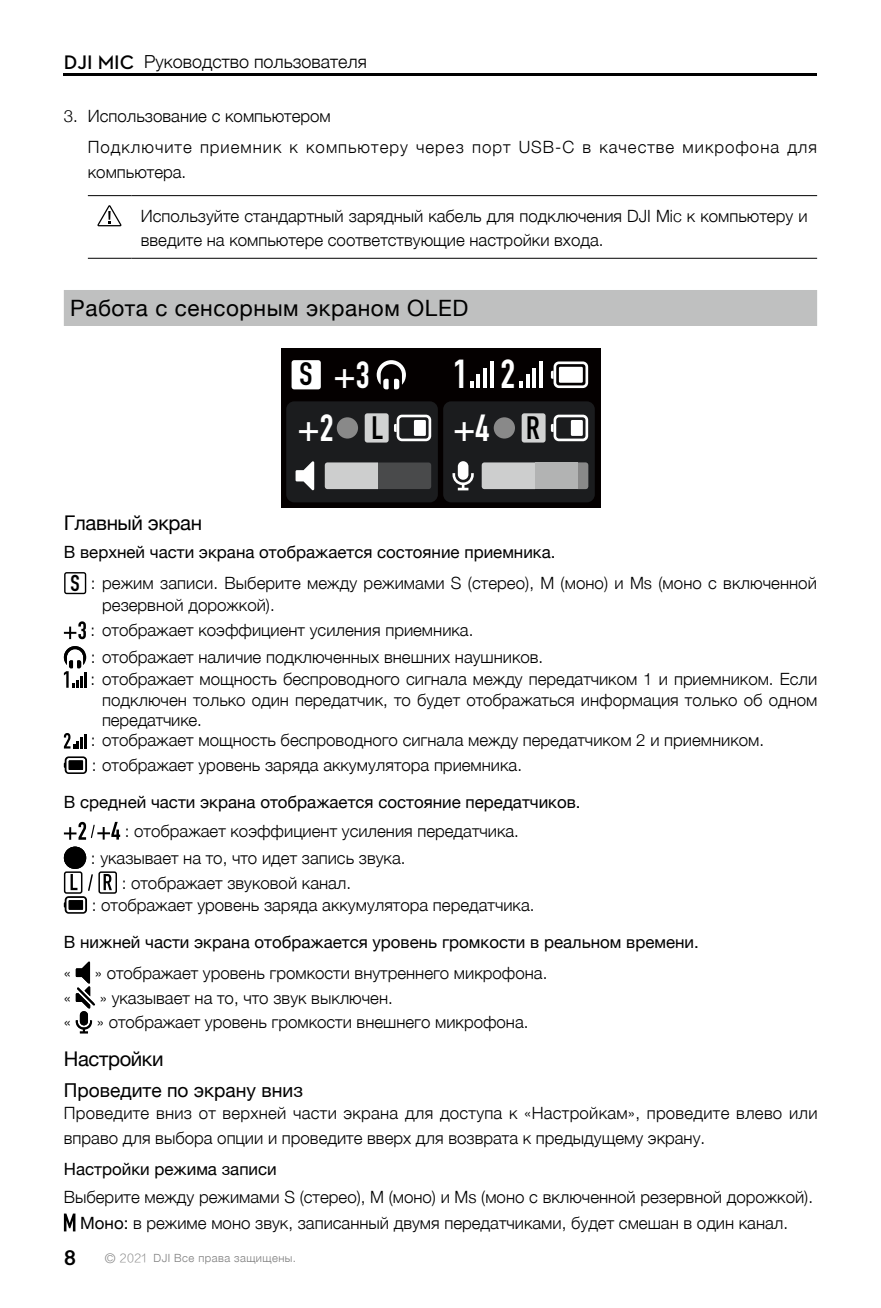
<style>
.page{position:relative;width:881px;height:1308px;background:#fff}
.page>*{position:absolute;margin:0;border:0;box-sizing:border-box;transform-origin:0 0}
.t1{font:700 39.82px "DIN Condensed";color:#fff}
.t2{font:700 37.12px "DIN Condensed";color:#fff}
.t3{font:700 31.95px "DIN Condensed";color:#000}
.t4{font:22.5px "Helvetica Neue";letter-spacing:.025em;color:#000}
.t5{font:20.25px "Helvetica Neue";letter-spacing:-.02em;color:#000}
.t6{font:19.12px "Helvetica Neue";color:#000}
.t7{font:300 18px "Helvetica Neue";color:#000}
.t8{font:700 18px "Gujarati Sangam MN";color:#000}
.t9{font:300 16.88px/25.2px "Helvetica Neue";color:#000}
.t10{font:16.88px "Helvetica Neue";color:#000}
.t11{font:300 16.88px/31.1px "Helvetica Neue";letter-spacing:.06em;color:#000}
.t12{font:300 11.25px "Helvetica Neue";letter-spacing:.04em;color:#7d7d7d}
.s1{font-family:"Dji";font-weight:600;font-size:20.03px}
.s2{font-size:31.95px;color:#000}
.s3{font-weight:400}
.s4{font-family:"DIN Condensed";font-weight:700;font-size:22.5px}
.s5{font-size:13.5px;color:#898989}
.s6{font-family:"FZLTXHJW GB1 0";font-weight:400;color:#898989}
</style>
<div class="page">
<hr style="left:64px;top:74px;width:752px;height:2px;background:#000">
<svg style="left:64px;top:572px;width:22px;height:22px"></svg>
<svg style="left:64px;top:621px;width:22px;height:18px"></svg>
<svg style="left:64px;top:646px;width:22px;height:41px"></svg>
<svg style="left:64px;top:733px;width:22px;height:15px"></svg>
<div style="left:65px;top:756px;width:22px;height:18px;border:2px solid #000;border-radius:3px"></div>
<svg style="left:64px;top:757px;width:22px;height:15px"></svg>
<svg style="left:64px;top:822px;width:56px;height:17px"></svg>
<div style="left:98px;top:871px;width:19px;height:22px;border:1px solid #000;border-radius:2px"></div>
<div style="left:65px;top:896px;width:22px;height:17px;border:2px solid #000;border-radius:3px"></div>
<svg style="left:64px;top:846px;width:52px;height:65px"></svg>
<svg style="left:76px;top:961px;width:19px;height:72px"></svg>
<svg style="left:64px;top:1213px;width:11px;height:18px"></svg>
<div style="left:281px;top:348px;width:319px;height:160px;background:#040000"></div>
<svg style="left:286px;top:401px;width:151px;height:101px;background:#464748"></svg>
<svg style="left:443px;top:401px;width:151px;height:101px;background:#4f5051"></svg>
<hr style="left:476px;top:375px;width:4px;height:13px;background:#fff">
<hr style="left:483px;top:368px;width:4px;height:20px;background:#fff">
<svg style="left:470px;top:381px;width:3px;height:7px"></svg>
<svg style="left:490px;top:361px;width:3px;height:27px"></svg>
<svg style="left:526px;top:375px;width:3px;height:13px"></svg>
<hr style="left:532px;top:368px;width:4px;height:20px;background:#fff">
<svg style="left:519px;top:381px;width:3px;height:7px"></svg>
<svg style="left:539px;top:361px;width:3px;height:27px"></svg>
<svg style="left:291px;top:360px;width:30px;height:29px"></svg>
<svg style="left:550px;top:361px;width:38px;height:27px"></svg>
<svg style="left:376px;top:360px;width:30px;height:29px"></svg>
<div style="left:64px;top:290px;width:752px;height:36px;background:#bfc0c0"></div>
<hr style="left:88px;top:195px;width:43px;height:1px;background:#000">
<hr style="left:131px;top:195px;width:685px;height:1px;background:#000">
<hr style="left:88px;top:258px;width:43px;height:1px;background:#000">
<hr style="left:131px;top:258px;width:685px;height:1px;background:#000">
<svg style="left:97px;top:205px;width:24px;height:21px"></svg>
<p class="t7" style="left:64px;top:47px;width:304px"><span class="s1">DJI MIC</span> Руководство пользователя</p>
<p class="t11" style="left:88px;top:99px;width:730px;text-indent:-24px">3. Использование с компьютером<br>Подключите приемник к компьютеру через порт USB-C в качестве микрофона для</p>
<p class="t9" style="left:88px;top:158px;width:100px">компьютера.</p>
<p class="t9" style="left:141px;top:202px;width:668px">Используйте стандартный зарядный кабель для подключения DJI Mic к компьютеру и введите на компьютере соответствующие настройки входа.</p>
<h3 class="t4" style="left:70px;top:292px;width:399px">Работа с сенсорным экраном OLED</h3>
<h2 class="t2" style="left:299px;top:350px;width:72px"><span class="s2">S</span> +3</h2>
<h1 class="t1" style="left:453px;top:347px;width:63px">1 2</h1>
<h2 class="t2" style="left:297px;top:403px;width:38px">+2</h2>
<h3 class="t3" style="left:371px;top:406px;width:13px">L</h3>
<h2 class="t2" style="left:453px;top:403px;width:88px">+4 <span class="s2">R</span></h2>
<p class="t5" style="left:64px;top:508px;width:140px">Главный экран</p>
<p class="t9" style="left:70px;top:536px;width:747px;line-height:30.6px;text-indent:-6px"><span class="s3">В верхней части экрана отображается состояние приемника.<br></span><span class="s4">S</span> : режим записи. Выберите между режимами S (стерео), M (моно) и Ms (моно с включенной</p>
<p class="t9" style="left:91px;top:591px;width:384px;text-indent:12px">резервной дорожкой).<br>: отображает коэффициент усиления приемника.</p>
<p class="t9" style="left:91px;top:645px;width:727px;line-height:22.1px">: отображает наличие подключенных внешних наушников.<br>: отображает мощность беспроводного сигнала между передатчиком 1 и приемником. Если</p>
<p class="t9" style="left:102px;top:685px;width:716px">подключен только один передатчик, то будет отображаться информация только об одном</p>
<p class="t9" style="left:102px;top:706px;width:101px">передатчике.</p>
<p class="t9" style="left:91px;top:726px;width:674px">: отображает мощность беспроводного сигнала между передатчиком 2 и приемником.</p>
<p class="t9" style="left:92px;top:751px;width:431px">: отображает уровень заряда аккумулятора приемника.</p>
<p class="t10" style="left:64px;top:790px;width:518px">В средней части экрана отображается состояние передатчиков.</p>
<p class="t9" style="left:91px;top:816px;width:429px;line-height:27px;text-indent:34px">: отображает коэффициент усиления передатчика. : указывает на то, что идет запись звука.</p>
<p class="t9" style="left:92px;top:870px;width:444px;line-height:22.3px;text-indent:30px">: отображает звуковой канал.<br>: отображает уровень заряда аккумулятора передатчика.</p>
<p class="t10" style="left:64px;top:930px;width:636px">В нижней части экрана отображается уровень громкости в реальном времени.</p>
<p class="t9" style="left:64px;top:959px;width:9px">«</p>
<p class="t9" style="left:95px;top:959px;width:454px">» отображает уровень громкости внутреннего микрофона.</p>
<p class="t9" style="left:64px;top:983px;width:9px">«</p>
<p class="t9" style="left:100px;top:983px;width:294px">» указывает на то, что звук выключен.</p>
<p class="t9" style="left:64px;top:1008px;width:9px">«</p>
<p class="t9" style="left:97px;top:1008px;width:433px">» отображает уровень громкости внешнего микрофона.</p>
<p class="t5" style="left:64px;top:1044px;width:101px">Настройки</p>
<p class="t6" style="left:64px;top:1076px;width:240px">Проведите по экрану вниз</p>
<p class="t9" style="left:64px;top:1099px;width:754px">Проведите вниз от верхней части экрана для доступа к «Настройкам», проведите влево или вправо для выбора опции и проведите вверх для возврата к предыдущему экрану.</p>
<p class="t10" style="left:64px;top:1157px;width:214px">Настройки режима записи</p>
<p class="t9" style="left:64px;top:1183px;width:750px;text-align:center">Выберите между режимами S (стерео), M (моно) и Ms (моно с включенной резервной дорожкой).<br><span class="s3">Моно:</span> в режиме моно звук, записанный двумя передатчиками, будет смешан в один канал.</p>
<p class="t8" style="left:64px;top:1248px;width:14px">8</p>
<p class="t12" style="left:105px;top:1248px;width:192px"><span class="s5">©</span> <span class="s6">2021</span> DJI Все права защищены.</p>
</div>
